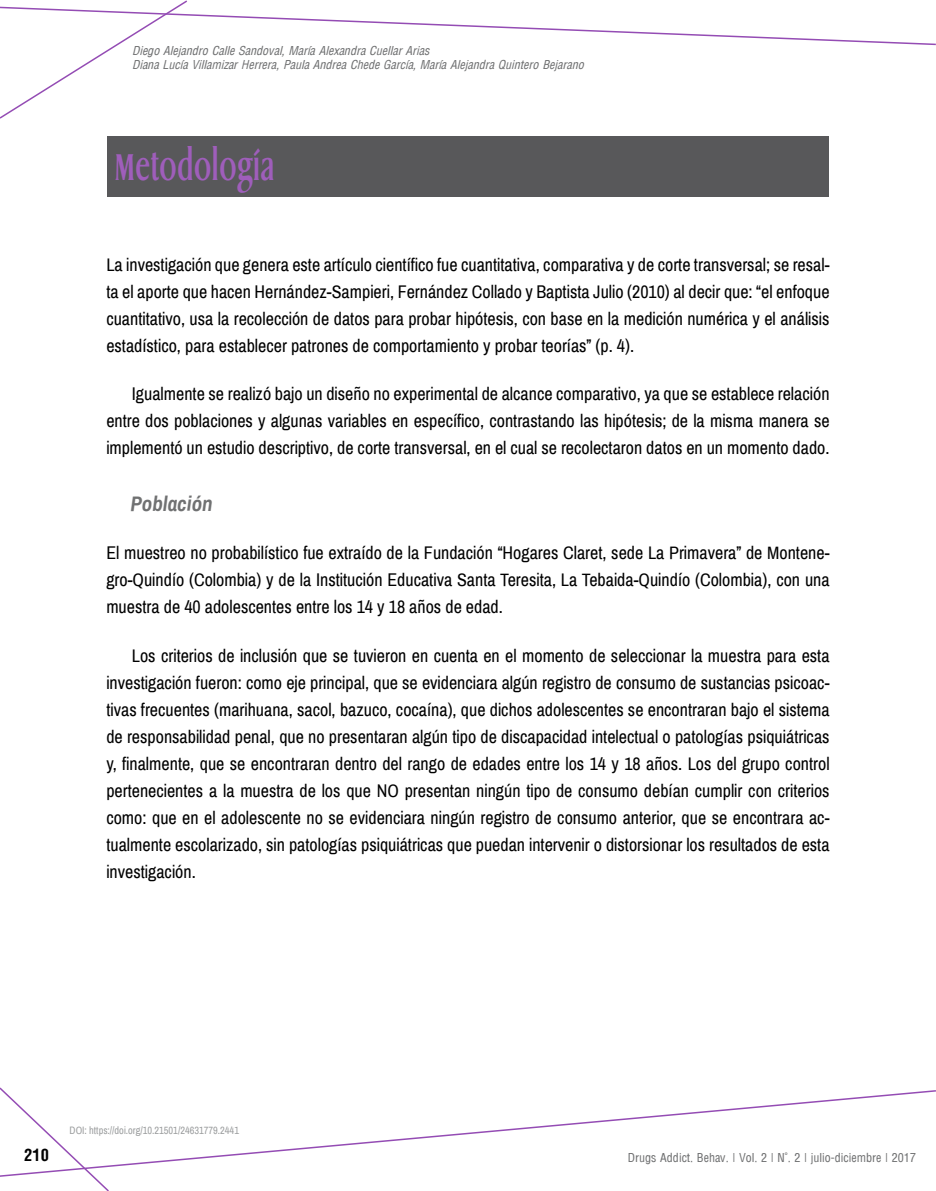
<style>
.page{position:relative;width:936px;height:1191px;background:#fff}
.page>*{position:absolute;margin:0;border:0;box-sizing:border-box;transform-origin:0 0}
.t1{font:700 37.5px "Griffon Condensed";letter-spacing:.02em;color:#9f5ebb}
.t2{font:italic 700 21px "Archivo Narrow";color:#707172}
.t3{font:18px/27px "Archivo Narrow";color:#000;text-align:justify}
.t4{font:700 condensed 16.5px "Arena";color:#000}
.t5{font:italic condensed 12px/13.8px "Arena";color:#707172}
.t6{font:12px "Arena Condensed";color:#707172}
.t7{font:10.5px "Archivo Narrow";color:#9c9e9f}
</style>
<div class="page">
<svg style="left:0;top:0;width:935px;height:119px"></svg>
<svg style="left:110px;top:1090px;width:825px;height:77px"></svg>
<svg style="left:0;top:1087px;width:110px;height:104px"></svg>
<div style="left:107px;top:136px;width:721px;height:61px;background:#58585a"></div>
<p class="t5" style="left:132px;top:44px;width:453px">Diego Alejandro Calle Sandoval, María Alexandra Cuellar Arias<br>Diana Lucía Villamizar Herrera, Paula Andrea Chede García, María Alejandra Quintero Bejarano</p>
<h1 class="t1" style="left:115px;top:141px;width:161px">Metodología</h1>
<p class="t3" style="left:106px;top:251px;width:724px">La investigación que genera este artículo científico fue cuantitativa, comparativa y de corte transversal; se resal&shy;ta el aporte que hacen Hernández-Sampieri, Fernández Collado y Baptista Julio (2010) al decir que: “el enfoque cuantitativo, usa la recolección de datos para probar hipótesis, con base en la medición numérica y el análisis estadístico, para establecer patrones de comportamiento y probar teorías” (p. 4).</p>
<p class="t3" style="left:106px;top:381px;width:724px;text-indent:26px">Igualmente se realizó bajo un diseño no experimental de alcance comparativo, ya que se establece relación entre dos poblaciones y algunas variables en específico, contrastando las hipótesis; de la misma manera se implementó un estudio descriptivo, de corte transversal, en el cual se recolectaron datos en un momento dado.</p>
<p class="t2" style="left:130px;top:491px;width:84px">Población</p>
<p class="t3" style="left:106px;top:540px;width:724px">El muestreo no probabilístico fue extraído de la Fundación “Hogares Claret, sede La Primavera” de Montene&shy;gro-Quindío (Colombia) y de la Institución Educativa Santa Teresita, La Tebaida-Quindío (Colombia), con una muestra de 40 adolescentes entre los 14 y 18 años de edad.</p>
<p class="t3" style="left:106px;top:642px;width:724px;text-indent:26px">Los criterios de inclusión que se tuvieron en cuenta en el momento de seleccionar la muestra para esta investigación fueron: como eje principal, que se evidenciara algún registro de consumo de sustancias psicoac&shy;tivas frecuentes (marihuana, sacol, bazuco, cocaína), que dichos adolescentes se encontraran bajo el sistema de responsabilidad penal, que no presentaran algún tipo de discapacidad intelectual o patologías psiquiátricas y, finalmente, que se encontraran dentro del rango de edades entre los 14 y 18 años. Los del grupo control pertenecientes a la muestra de los que NO presentan ningún tipo de consumo debían cumplir con criterios como: que en el adolescente no se evidenciara ningún registro de consumo anterior, que se encontrara ac&shy;tualmente escolarizado, sin patologías psiquiátricas que puedan intervenir o distorsionar los resultados de esta investigación.</p>
<p class="t7" style="left:70px;top:1123px;width:171px">DOI: https://doi.org/10.21501/24631779.2441</p>
<p class="t4" style="left:24px;top:1145px;width:26px">210</p>
<p class="t6" style="left:628px;top:1150px;width:289px">Drugs Addict. Behav. | Vol. 2 | N°. 2 | julio-diciembre | 2017</p>
</div>
